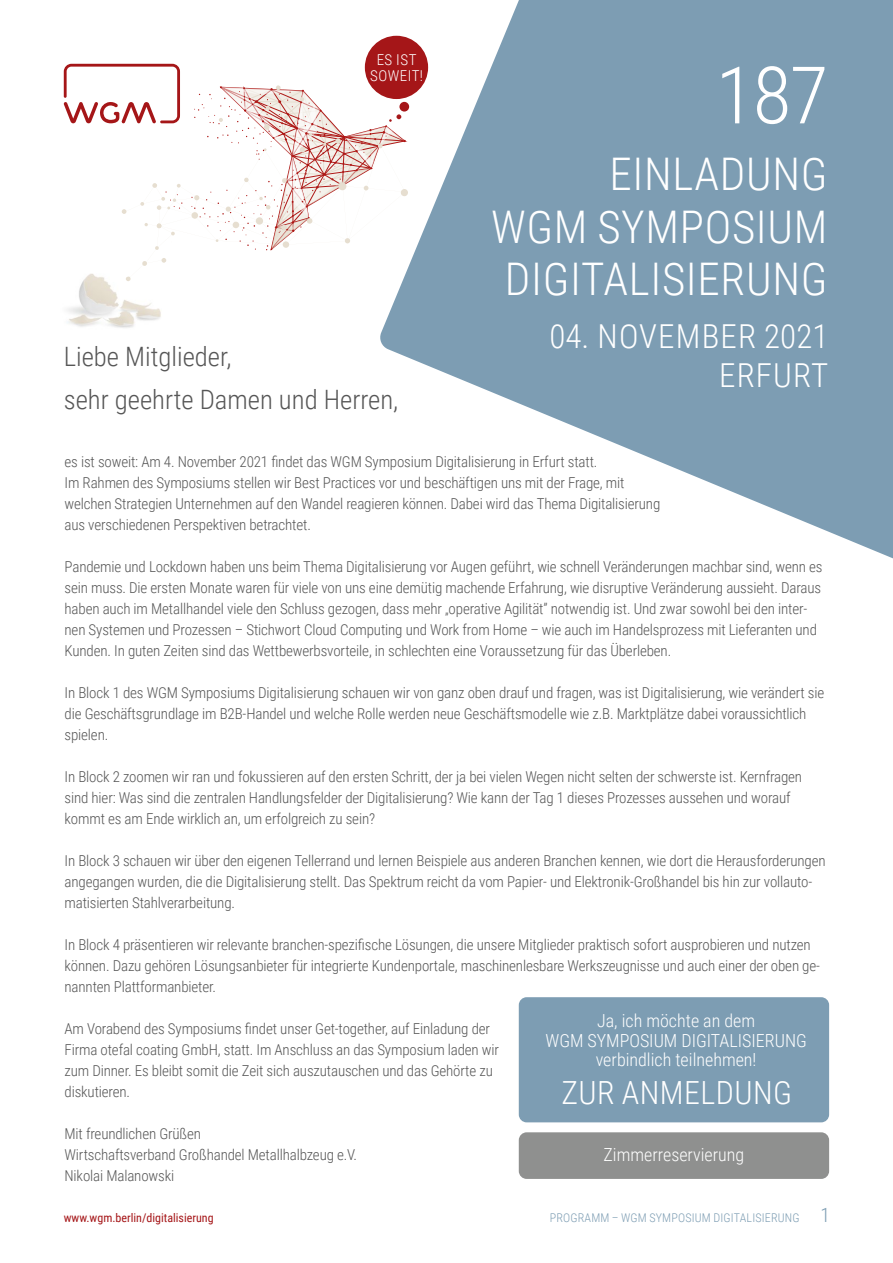
<style>
.page{position:relative;width:893px;height:1263px;background:#fff}
.page>*{position:absolute;margin:0;border:0;box-sizing:border-box;transform-origin:0 0}
.t1{font:300 79.35px "Roboto Condensed";color:#fff}
.t2{font:300 45px/52.5px "Roboto Condensed";letter-spacing:.015em;color:#fff;text-align:right}
.t3{font:300 33px/39px "Roboto Condensed";letter-spacing:.035em;color:#fff;text-align:right}
.t4{font:300 31.95px "Roboto Condensed";letter-spacing:.015em;color:#fff}
.t5{font:300 26.7px/42.8px "Roboto Condensed";color:#565656}
.t6{font:300 18px/19.5px "Roboto Condensed";color:#fff;text-align:center}
.t7{font:300 15px/21px "Roboto Condensed";letter-spacing:-.01em;color:#565656}
.t8{font:300 15px/16.5px "Roboto Condensed";letter-spacing:.035em;color:#fff;text-align:center}
.t9{font:300 12px "Roboto Condensed";letter-spacing:.015em;color:#7d9db3}
.t10{font:12px "Roboto Condensed";color:#a51618}
.s1{font-size:13.5px}
.s2{font-size:19.65px}
</style>
<div class="page">
<svg style="left:378px;top:0;width:515px;height:559px;fill:#7d9db3"></svg>
<img style="left:67px;top:299px;width:94px;height:29px">
<svg style="left:64px;top:64px;width:344px;height:235px"></svg>
<div style="left:399px;top:102px;width:10px;height:10px;background:#a51618;border-radius:50%"></div>
<div style="left:365px;top:36px;width:63px;height:63px;background:#a51618;border-radius:50%"></div>
<div style="left:519px;top:997px;width:310px;height:125px;background:#7d9db3;border-radius:8px"></div>
<div style="left:519px;top:1132px;width:310px;height:47px;background:#8f908f;border-radius:8px"></div>
<p class="t8" style="left:370px;top:51px;width:54px">ES IST<br>SOWEIT!</p>
<h3 class="t5" style="left:64px;top:334px;width:336px">Liebe Mitglieder,<br>sehr geehrte Damen und Herren,</h3>
<h1 class="t1" style="left:716px;top:40px;width:114px">187</h1>
<h2 class="t2" style="left:491px;top:146px;width:338px">EINLADUNG<br>WGM SYMPOSIUM<br>DIGITALISIERUNG</h2>
<h3 class="t3" style="left:550px;top:315px;width:280px">04. NOVEMBER 2021<br>ERFURT</h3>
<p class="t7" style="left:65px;top:451px;width:597px">es ist soweit: Am 4. November 2021 findet das WGM Symposium Digitalisierung in Erfurt statt.<br>Im Rahmen des Symposiums stellen wir Best Practices vor und beschäftigen uns mit der Frage, mit welchen Strategien Unternehmen auf den Wandel reagieren können. Dabei wird das Thema Digitalisierung aus verschiedenen Perspektiven betrachtet.</p>
<p class="t7" style="left:65px;top:556px;width:759px">Pandemie und Lockdown haben uns beim Thema Digitalisierung vor Augen geführt, wie schnell Veränderungen machbar sind, wenn es sein muss. Die ersten Monate waren für viele von uns eine demütig machende Erfahrung, wie disruptive Veränderung aussieht. Daraus haben auch im Metallhandel viele den Schluss gezogen, dass mehr <span class="s1">„</span>operative Agilität” notwendig ist. Und zwar sowohl bei den inter&shy;nen Systemen und Prozessen – Stichwort Cloud Computing und Work from Home – wie auch im Handelsprozess mit Lieferanten und Kunden. In guten Zeiten sind das Wettbewerbsvorteile, in schlechten eine Voraussetzung für das Überleben.</p>
<p class="t7" style="left:65px;top:682px;width:761px">In Block 1 des WGM Symposiums Digitalisierung schauen wir von ganz oben drauf und fragen, was ist Digitalisierung, wie verändert sie die Geschäftsgrundlage im B2B-Handel und welche Rolle werden neue Geschäftsmodelle wie z.B. Marktplätze dabei voraussichtlich spielen.</p>
<p class="t7" style="left:65px;top:766px;width:739px">In Block 2 zoomen wir ran und fokussieren auf den ersten Schritt, der ja bei vielen Wegen nicht selten der schwerste ist. Kernfragen sind hier: Was sind die zentralen Handlungsfelder der Digitalisierung? Wie kann der Tag 1 dieses Prozesses aussehen und worauf kommt es am Ende wirklich an, um erfolgreich zu sein?</p>
<p class="t7" style="left:65px;top:850px;width:763px">In Block 3 schauen wir über den eigenen Tellerrand und lernen Beispiele aus anderen Branchen kennen, wie dort die Herausforderungen angegangen wurden, die die Digitalisierung stellt. Das Spektrum reicht da vom Papier- und Elektronik-Großhandel bis hin zur vollauto&shy;matisierten Stahlverarbeitung.</p>
<p class="t7" style="left:65px;top:934px;width:757px">In Block 4 präsentieren wir relevante branchen-spezifische Lösungen, die unsere Mitglieder praktisch sofort ausprobieren und nutzen können. Dazu gehören Lösungsanbieter für integrierte Kundenportale, maschinenlesbare Werkszeugnisse und auch einer der oben ge&shy;nannten Plattformanbieter.</p>
<p class="t7" style="left:65px;top:1018px;width:436px">Am Vorabend des Symposiums findet unser Get-together, auf Einladung der Firma otefal coating GmbH, statt. Im Anschluss an das Symposium laden wir zum Dinner. Es bleibt somit die Zeit sich auszutauschen und das Gehörte zu diskutieren.</p>
<p class="t7" style="left:65px;top:1123px;width:294px">Mit freundlichen Grüßen<br>Wirtschaftsverband Großhandel Metallhalbzeug e.V.<br>Nikolai Malanowski</p>
<p class="t6" style="left:545px;top:1010px;width:263px">Ja, ich möchte an dem<br>WGM SYMPOSIUM DIGITALISIERUNG verbindlich teilnehmen!</p>
<h3 class="t4" style="left:561px;top:1070px;width:232px">ZUR ANMELDUNG</h3>
<p class="t6" style="left:603px;top:1145px;width:142px">Zimmerreservierung</p>
<p class="t10" style="left:64px;top:1209px;width:151px">www.wgm.berlin/digitalisierung</p>
<p class="t9" style="left:550px;top:1209px;width:282px">PROGRAMM – WGM SYMPOSIUM DIGITALISIERUNG <span class="s2">1</span></p>
</div>
